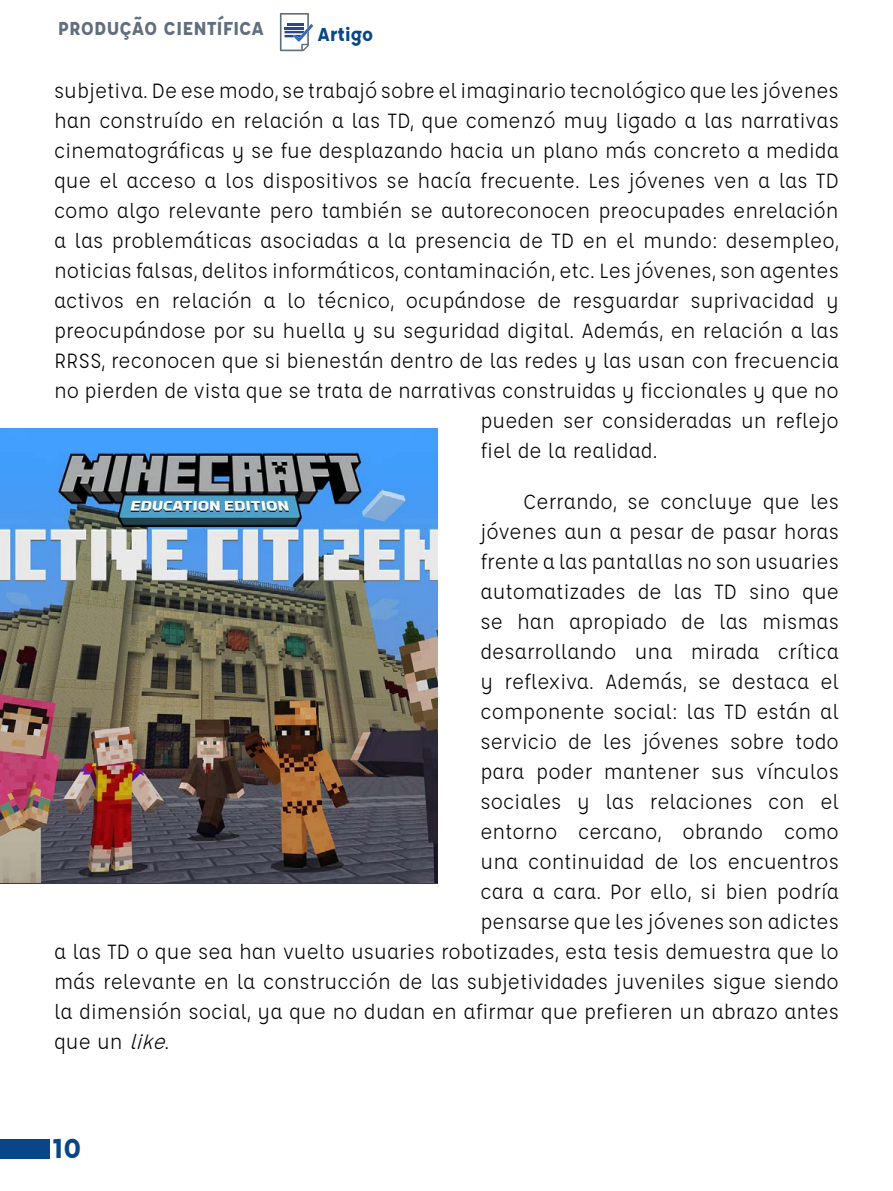
<style>
.page{position:relative;width:893px;height:1191px;background:#fff}
.page>*{position:absolute;margin:0;border:0;box-sizing:border-box;transform-origin:0 0}
.t1{font:700 30px "Affogato";color:#084688}
.t2{font:22.5px "Affogato";color:#000}
.t3{font:700 20.55px "Affogato";color:#616e7d}
.t4{font:700 20.55px "Affogato";color:#084688}
.s1{font-style:italic}
</style>
<div class="page">
<div style="left:0;top:1139px;width:50px;height:19px;background:#084688"></div>
<img style="left:0;top:428px;width:437px;height:454px">
<svg style="left:280px;top:13px;width:33px;height:38px"></svg>
<p class="t3" style="left:58px;top:16px;width:207px">PRODUÇÃO CIENTÍFICA</p>
<p class="t4" style="left:318px;top:21px;width:57px">Artigo</p>
<p class="t2" style="left:54px;top:77px;width:786px">subjetiva. De ese modo, se trabajó sobre el imaginario tecnológico que les jóvenes</p>
<p class="t2" style="left:54px;top:107px;width:786px">han construído en relación a las TD, que comenzó muy ligado a las narrativas</p>
<p class="t2" style="left:54px;top:136px;width:786px">cinematográficas y se fue desplazando hacia un plano más concreto a medida</p>
<p class="t2" style="left:54px;top:166px;width:786px">que el acceso a los dispositivos se hacía frecuente. Les jóvenes ven a las TD</p>
<p class="t2" style="left:54px;top:196px;width:786px">como algo relevante pero también se autoreconocen preocupades enrelación</p>
<p class="t2" style="left:54px;top:226px;width:786px">a las problemáticas asociadas a la presencia de TD en el mundo: desempleo,</p>
<p class="t2" style="left:54px;top:256px;width:786px">noticias falsas, delitos informáticos, contaminación, etc. Les jóvenes, son agentes</p>
<p class="t2" style="left:54px;top:286px;width:786px">activos en relación a lo técnico, ocupándose de resguardar suprivacidad y</p>
<p class="t2" style="left:54px;top:316px;width:786px">preocupándose por su huella y su seguridad digital. Además, en relación a las</p>
<p class="t2" style="left:54px;top:346px;width:786px">RRSS, reconocen que si bienestán dentro de las redes y las usan con frecuencia</p>
<p class="t2" style="left:54px;top:376px;width:786px">no pierden de vista que se trata de narrativas construidas y ficcionales y que no</p>
<p class="t2" style="left:480px;top:406px;width:360px">pueden ser consideradas un reflejo</p>
<p class="t2" style="left:480px;top:436px;width:179px">fiel de la realidad.</p>
<p class="t2" style="left:523px;top:488px;width:317px">Cerrando, se concluye que les</p>
<p class="t2" style="left:480px;top:518px;width:360px">jóvenes aun a pesar de pasar horas</p>
<p class="t2" style="left:480px;top:548px;width:360px">frente a las pantallas no son usuaries</p>
<p class="t2" style="left:480px;top:578px;width:360px">automatizades de las TD sino que</p>
<p class="t2" style="left:480px;top:608px;width:360px">se han apropiado de las mismas</p>
<p class="t2" style="left:480px;top:638px;width:360px">desarrollando una mirada crítica</p>
<p class="t2" style="left:480px;top:668px;width:360px">y reflexiva. Además, se destaca el</p>
<p class="t2" style="left:480px;top:698px;width:360px">componente social: las TD están al</p>
<p class="t2" style="left:480px;top:728px;width:360px">servicio de les jóvenes sobre todo</p>
<p class="t2" style="left:480px;top:758px;width:360px">para poder mantener sus vínculos</p>
<p class="t2" style="left:480px;top:788px;width:360px">sociales y las relaciones con el</p>
<p class="t2" style="left:480px;top:818px;width:360px">entorno cercano, obrando como</p>
<p class="t2" style="left:480px;top:848px;width:360px">una continuidad de los encuentros</p>
<p class="t2" style="left:480px;top:878px;width:360px">cara a cara. Por ello, si bien podría</p>
<p class="t2" style="left:480px;top:908px;width:360px">pensarse que les jóvenes son adictes</p>
<p class="t2" style="left:54px;top:938px;width:786px">a las TD o que sea han vuelto usuaries robotizades, esta tesis demuestra que lo</p>
<p class="t2" style="left:54px;top:968px;width:786px">más relevante en la construcción de las subjetividades juveniles sigue siendo</p>
<p class="t2" style="left:54px;top:998px;width:786px">la dimensión social, ya que no dudan en afirmar que prefieren un abrazo antes</p>
<p class="t2" style="left:54px;top:1028px;width:120px">q u e u n <span class="s1">like</span>.</p>
<h1 class="t1" style="left:53px;top:1128px;width:30px">10</h1>
</div>
